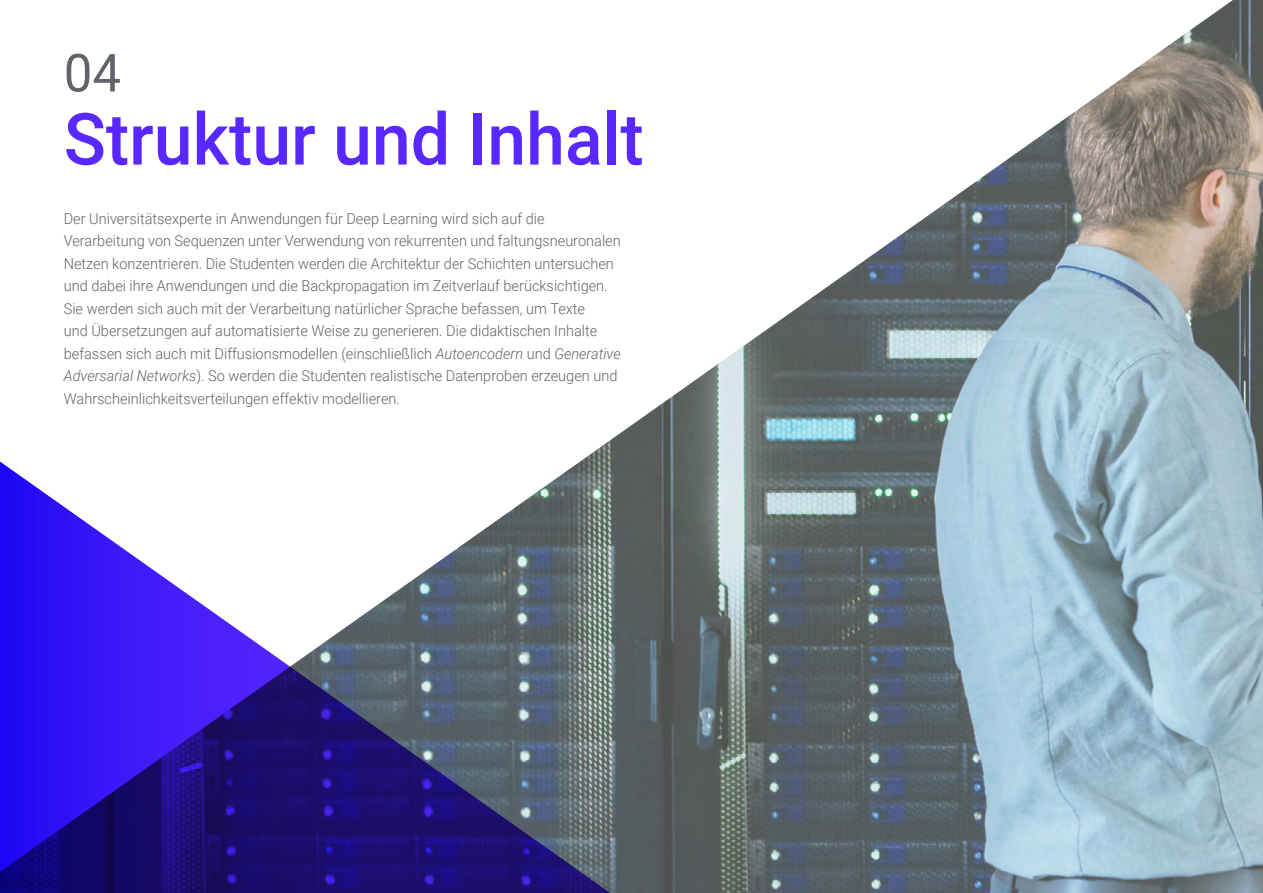
<style>
.page{position:relative;width:1263px;height:893px;background:#fff}
.page>*{position:absolute;margin:0;border:0;box-sizing:border-box;transform-origin:0 0}
.t1{font:500 72px "Roboto";color:#5927ff}
.t2{font:52.5px "Roboto";color:#61646a}
.t3{font:300 15px/22.5px "Roboto";color:#61646a}
.s1{font-style:italic}
</style>
<div class="page">
<img style="left:602px;top:0;width:661px;height:893px">
<svg style="left:0;top:446px;width:640px;height:447px"></svg>
<h2 class="t2" style="left:64px;top:36px;width:59px">04</h2>
<h1 class="t1" style="left:64px;top:89px;width:581px">Struktur und Inhalt</h1>
<p class="t3" style="left:64px;top:207px;width:558px">Der Universitätsexperte in Anwendungen für Deep Learning wird sich auf die Verarbeitung von Sequenzen unter Verwendung von rekurrenten und faltungsneuronalen Netzen konzentrieren. Die Studenten werden die Architektur der Schichten untersuchen und dabei ihre Anwendungen und die Backpropagation im Zeitverlauf berücksichtigen.<br>Sie werden sich auch mit der Verarbeitung natürlicher Sprache befassen, um Texte<br>und Übersetzungen auf automatisierte Weise zu generieren. Die didaktischen Inhalte befassen sich auch mit Diffusionsmodellen (einschließlich <span class="s1">Autoencodern</span> und <span class="s1">Generative Adversarial Networks</span>). So werden die Studenten realistische Datenproben erzeugen und Wahrscheinlichkeitsverteilungen effektiv modellieren.</p>
</div>
